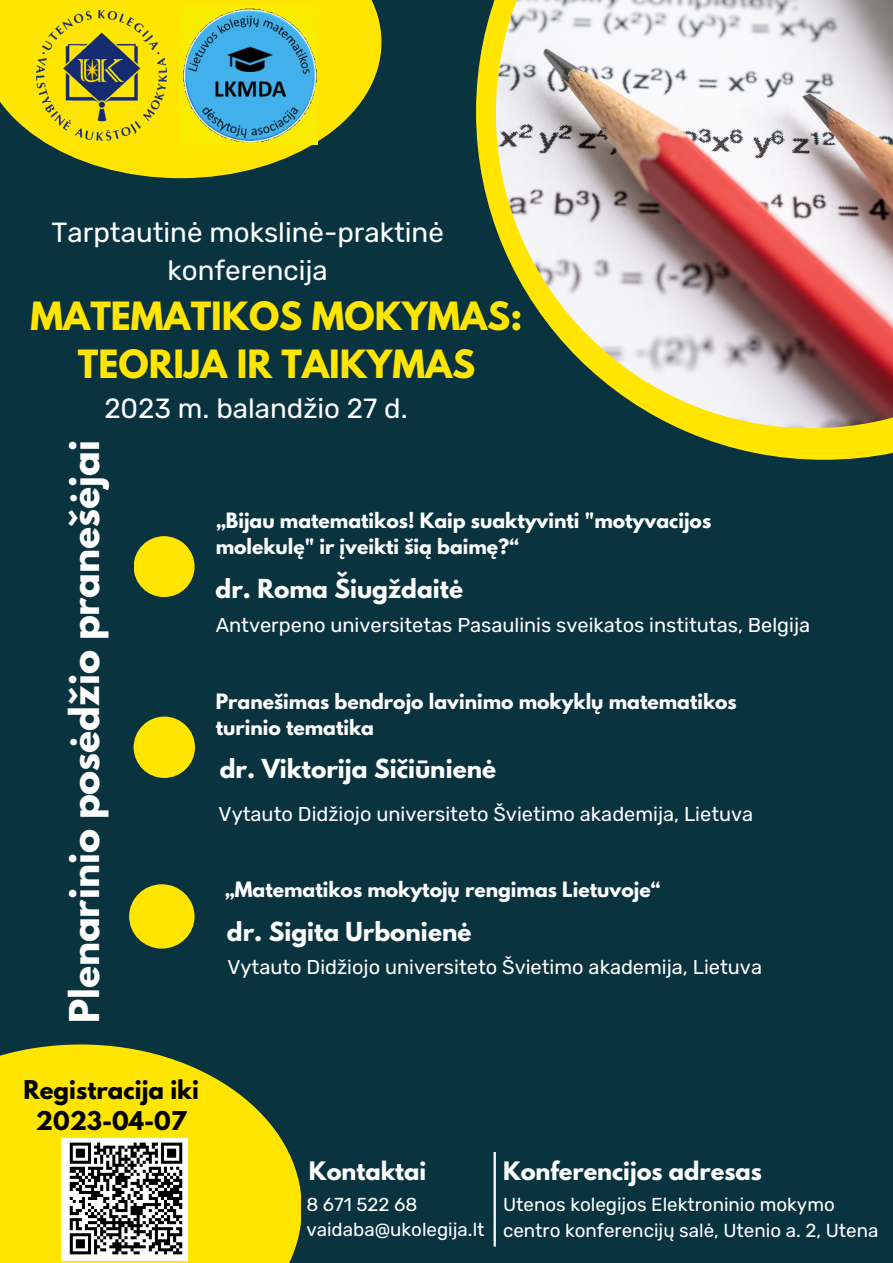
<style>
.page{position:relative;width:893px;height:1263px;background:#09333f}
.page>*{position:absolute;margin:0;border:0;box-sizing:border-box;transform-origin:0 0}
.t1{font:700 36.38px "League Spartan";color:#fff}
.t2{font:700 34.5px/47.8px "League Spartan";color:#ffe500;text-align:center}
.t3{font:27.67px/38.2px "Rubik";color:#fff;text-align:center}
.t4{font:700 23.25px "League Spartan";color:#fff}
.t5{font:700 22.88px/31.5px "League Spartan";color:#000;text-align:center}
.t6{font:700 22.5px "League Spartan";color:#fff}
.t7{font:20.02px "Rubik";color:#fff}
.t8{font:700 18.75px/25.9px "League Spartan";color:#fff}
.t9{font:18.75px/25.9px "Rubik";color:#fff}
</style>
<div class="page">
<svg style="left:0;top:0;width:381px;height:178px;fill:#ffe500"></svg>
<svg style="left:476px;top:0;width:417px;height:460px"></svg>
<svg style="left:0;top:1044px;width:301px;height:219px;fill:#ffe500"></svg>
<img style="left:496px;top:0;width:397px;height:428px">
<div style="left:134px;top:536px;width:60px;height:61px;background:#ffe500;border-radius:50%"></div>
<div style="left:134px;top:716px;width:61px;height:62px;background:#ffe500;border-radius:50%"></div>
<div style="left:129px;top:884px;width:65px;height:64px;background:#ffe500;border-radius:50%"></div>
<img style="left:61px;top:1138px;width:127px;height:122px">
<img style="left:37px;top:11px;width:129px;height:129px">
<hr style="left:493px;top:1152px;width:3px;height:94px;background:#fff">
<img style="left:181px;top:7px;width:137px;height:137px">
<h3 class="t3" style="left:52px;top:213px;width:394px">Tarptautinė mokslinė-praktinė konferencija</h3>
<h2 class="t2" style="left:31px;top:297px;width:493px">MATEMATIKOS MOKYMAS:<br>TEORIJA IR TAIKYMAS</h2>
<h3 class="t3" style="left:104px;top:389px;width:305px">2023 m. balandžio 27 d.</h3>
<h1 class="t1" style="left:66px;top:1023px;width:585px;rotate:-90deg">Plenarinio posėdžio pranešėjai</h1>
<p class="t8" style="left:216px;top:510px;width:497px">„Bijau matematikos! Kaip suaktyvinti "motyvacijos molekulę" ir įveikti šią baimę?“</p>
<p class="t4" style="left:215px;top:577px;width:249px">dr. Roma Šiugždaitė</p>
<p class="t7" style="left:216px;top:613px;width:596px">Antverpeno universitetas Pasaulinis sveikatos institutas, Belgija</p>
<p class="t8" style="left:216px;top:691px;width:522px">Pranešimas bendrojo lavinimo mokyklų matematikos turinio tematika</p>
<p class="t4" style="left:220px;top:757px;width:278px">dr. Viktorija Sičiūnienė</p>
<p class="t7" style="left:219px;top:803px;width:536px">Vytauto Didžiojo universiteto Švietimo akademija, Lietuva</p>
<p class="t8" style="left:225px;top:879px;width:438px">„Matematikos mokytojų rengimas Lietuvoje“</p>
<p class="t4" style="left:227px;top:920px;width:246px">dr. Sigita Urbonienė</p>
<p class="t7" style="left:227px;top:955px;width:536px">Vytauto Didžiojo universiteto Švietimo akademija, Lietuva</p>
<p class="t5" style="left:23px;top:1077px;width:177px">Registracija iki<br>2023-04-07</p>
<p class="t6" style="left:309px;top:1160px;width:119px">Kontaktai</p>
<p class="t9" style="left:306px;top:1191px;width:180px">8 671 522 68 vaidaba@ukolegija.lt</p>
<p class="t6" style="left:503px;top:1159px;width:260px">Konferencijos adresas</p>
<p class="t9" style="left:503px;top:1192px;width:377px;line-height:25.7px">Utenos kolegijos Elektroninio mokymo centro konferencijų salė, Utenio a. 2, Utena</p>
</div>
